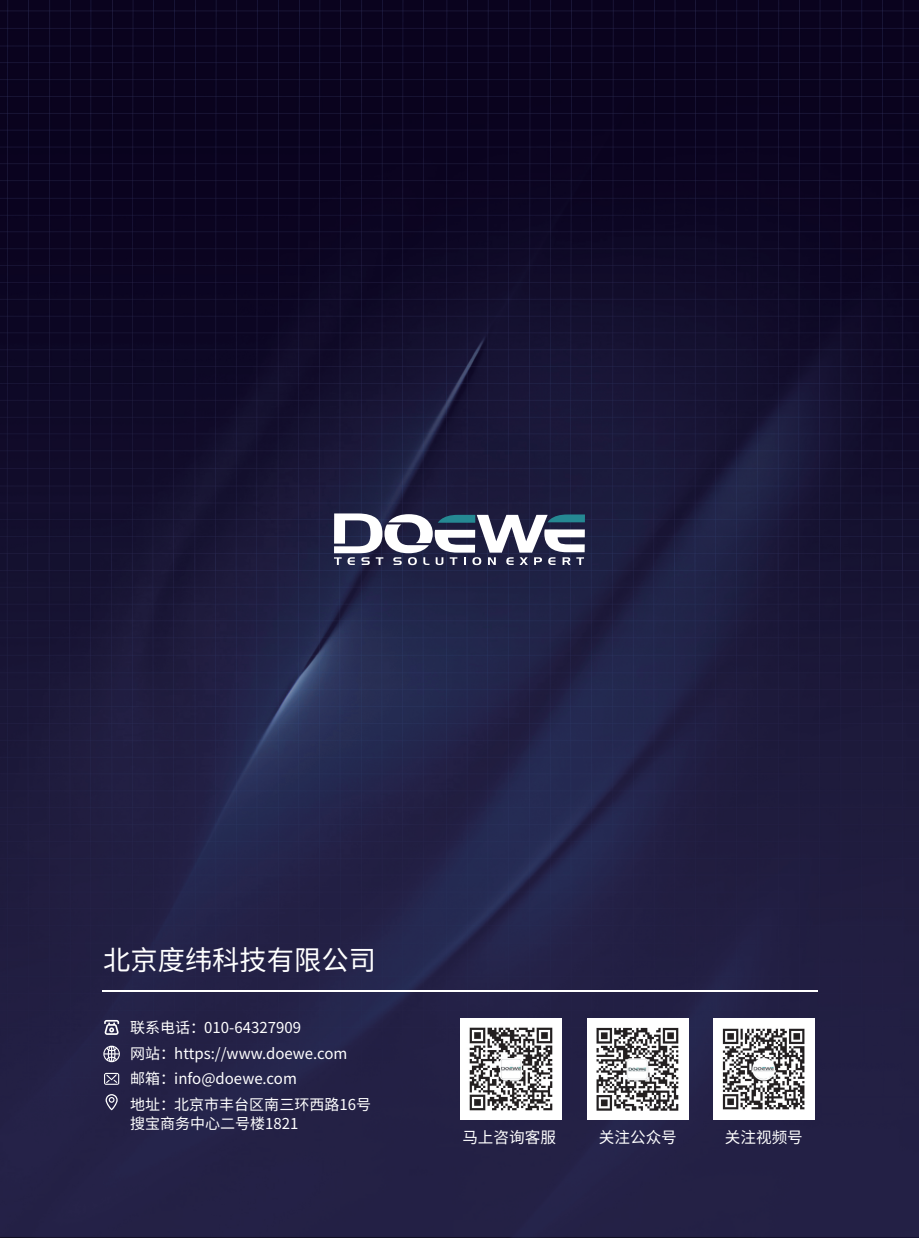
<style>
.page{position:relative;width:919px;height:1238px;background:#fff}
.page>*{position:absolute;margin:0;border:0;box-sizing:border-box;transform-origin:0 0}
.t1{font:27.3px "Source Han Sans CN";color:#fff}
.t2{font:15.6px "Source Han Sans CN";color:#fff}
.t3{font:15px/25.5px "Source Han Sans CN";color:#fff}
</style>
<div class="page">
<img style="left:0;top:0;width:918px;height:1237px">
<svg style="left:334px;top:513px;width:251px;height:52px"></svg>
<svg style="left:103px;top:1045px;width:17px;height:17px"></svg>
<svg style="left:104px;top:1072px;width:15px;height:12px"></svg>
<svg style="left:106px;top:1094px;width:12px;height:16px"></svg>
<svg style="left:104px;top:1019px;width:15px;height:15px"></svg>
<hr style="left:102px;top:990px;width:715px;height:1px;background:#fff">
<div style="left:460px;top:1018px;width:102px;height:101px;background:#fff"></div>
<div style="left:586px;top:1018px;width:102px;height:101px;background:#fff"></div>
<div style="left:713px;top:1018px;width:101px;height:101px;background:#fff"></div>
<img style="left:469px;top:1027px;width:84px;height:84px">
<img style="left:596px;top:1027px;width:82px;height:83px">
<img style="left:722px;top:1028px;width:83px;height:82px">
<h1 class="t1" style="left:103px;top:944px;width:274px">北京度纬科技有限公司</h1>
<p class="t3" style="left:130px;top:1015px;width:242px">联系电话：010-64327909<br>网站：https://www.doewe.com<br>邮箱：info@doewe.com<br>地址：北京市丰台区南三环西路16号</p>
<p class="t3" style="left:130px;top:1111px;width:170px">搜宝商务中心二号楼1821</p>
<p class="t2" style="left:462px;top:1128px;width:95px">马上咨询客服</p>
<p class="t2" style="left:598px;top:1128px;width:80px">关注公众号</p>
<p class="t2" style="left:724px;top:1128px;width:80px">关注视频号</p>
</div>
